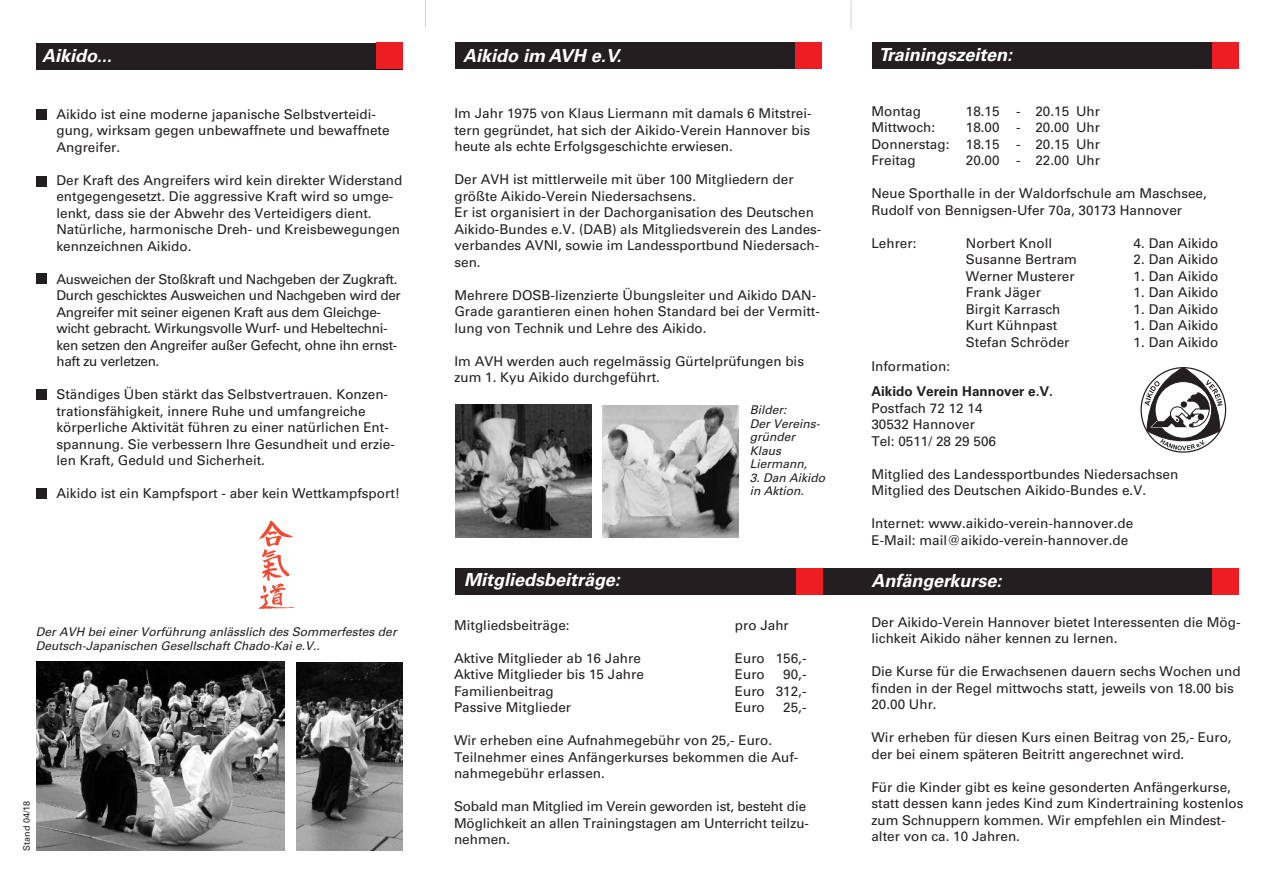
<style>
.page{position:relative;width:1268px;height:893px;background:#fff}
.page>*{position:absolute;margin:0;border:0;box-sizing:border-box;transform-origin:0 0}
.t1{font:italic 700 18px "Univers";color:#fff}
.t2{font:13.5px/16.5px "Univers";color:#231f20}
.t3{font:13.5px/16.5px "Univers";letter-spacing:-.02em;color:#231f20}
.t4{font:700 13.5px "Univers";color:#231f20}
.t5{font:italic 12px/13.5px "Univers";color:#231f20}
.t6{font:9px "Univers";color:#231f20}
</style>
<div class="page">
<div style="left:872px;top:43px;width:365px;height:26px;background:#231f20"></div>
<div style="left:455px;top:569px;width:778px;height:26px;background:#231f20"></div>
<div style="left:455px;top:43px;width:365px;height:26px;background:#231f20"></div>
<svg style="left:425px;top:0;width:1px;height:27px"></svg>
<svg style="left:850px;top:0;width:1px;height:29px"></svg>
<div style="left:36px;top:109px;width:10px;height:11px;background:#231f20"></div>
<div style="left:36px;top:176px;width:10px;height:11px;background:#231f20"></div>
<div style="left:36px;top:274px;width:10px;height:10px;background:#231f20"></div>
<div style="left:36px;top:389px;width:10px;height:11px;background:#231f20"></div>
<div style="left:36px;top:488px;width:10px;height:11px;background:#231f20"></div>
<svg style="left:1144px;top:367px;width:78px;height:83px"></svg>
<img style="left:602px;top:405px;width:136px;height:132px">
<div style="left:36px;top:43px;width:367px;height:26px;background:#231f20"></div>
<img style="left:455px;top:405px;width:136px;height:132px">
<img style="left:36px;top:662px;width:249px;height:188px">
<div style="left:376px;top:43px;width:27px;height:26px;background:#ee1d23"></div>
<div style="left:795px;top:43px;width:26px;height:26px;background:#ee1d23"></div>
<div style="left:1211px;top:43px;width:26px;height:26px;background:#ee1d23"></div>
<div style="left:1211px;top:569px;width:27px;height:26px;background:#ee1d23"></div>
<div style="left:796px;top:569px;width:26px;height:26px;background:#ee1d23"></div>
<img style="left:257px;top:520px;width:38px;height:89px">
<img style="left:296px;top:662px;width:107px;height:189px">
<h1 class="t1" style="left:42px;top:49px;width:71px">Aikido...</h1>
<p class="t2" style="left:56px;top:107px;width:334px">Aikido ist eine moderne japanische Selbstverteidi&shy;gung, wirksam gegen unbewaffnete und bewaffnete<br>Angreifer.</p>
<p class="t2" style="left:56px;top:173px;width:347px">Der Kraft des Angreifers wird kein direkter Widerstand entgegengesetzt. Die aggressive Kraft wird so umge&shy;lenkt, dass sie der Abwehr des Verteidigers dient.<br>Natürliche, harmonische Dreh- und Kreisbewegungen kennzeichnen Aikido.</p>
<p class="t3" style="left:56px;top:272px;width:346px">Ausweichen der Stoßkraft und Nachgeben der Zugkraft.<br>Durch geschicktes Ausweichen und Nachgeben wird der Angreifer mit seiner eigenen Kraft aus dem Gleichge&shy;wicht gebracht. Wirkungsvolle Wurf- und Hebeltechni&shy;ken setzen den Angreifer außer Gefecht, ohne ihn ernst&shy;haft zu verletzen.</p>
<p class="t2" style="left:56px;top:388px;width:340px">Ständiges Üben stärkt das Selbstvertrauen. Konzen&shy;trationsfähigkeit, innere Ruhe und umfangreiche körperliche Aktivität führen zu einer natürlichen Ent&shy;spannung. Sie verbessern Ihre Gesundheit und erzie&shy;len Kraft, Geduld und Sicherheit.</p>
<p class="t2" style="left:56px;top:487px;width:345px">Aikido ist ein Kampfsport - aber kein Wettkampfsport!</p>
<p class="t5" style="left:36px;top:626px;width:362px">Der AVH bei einer Vorführung anlässlich des Sommerfestes der<br>Deutsch-Japanischen Gesellschaft Chado-Kai e.V..</p>
<p class="t6" style="left:23px;top:851px;width:52px;rotate:-90deg">Stand 04/18</p>
<h1 class="t1" style="left:463px;top:49px;width:160px">Aikido im AVH e.V.</h1>
<p class="t2" style="left:454px;top:106px;width:358px;text-align:justify">Im Jahr 1975 von Klaus Liermann mit damals 6 Mitstrei&shy;tern gegründet, hat sich der Aikido-Verein Hannover bis heute als echte Erfolgsgeschichte erwiesen.</p>
<p class="t2" style="left:454px;top:172px;width:368px">Der AVH ist mittlerweile mit über 100 Mitgliedern der größte Aikido-Verein Niedersachsens.<br>Er ist organisiert in der Dachorganisation des Deutschen Aikido-Bundes e.V. (DAB) als Mitgliedsverein des Landes&shy;verbandes AVNI, sowie im Landessportbund Niedersach&shy;sen.</p>
<p class="t2" style="left:454px;top:288px;width:367px">Mehrere DOSB-lizenzierte Übungsleiter und Aikido DAN-<br>Grade garantieren einen hohen Standard bei der Vermitt&shy;lung von Technik und Lehre des Aikido.</p>
<p class="t2" style="left:454px;top:354px;width:351px">Im AVH werden auch regelmässig Gürtelprüfungen bis zum 1. Kyu Aikido durchgeführt.</p>
<p class="t5" style="left:749px;top:404px;width:71px">Bilder:<br>Der Vereins&shy;gründer<br>Klaus<br>Liermann,</p>
<p class="t5" style="left:749px;top:472px;width:77px">3. Dan Aikido in Aktion.</p>
<h1 class="t1" style="left:464px;top:573px;width:157px">Mitgliedsbeiträge:</h1>
<p class="t2" style="left:454px;top:618px;width:117px">Mitgliedsbeiträge:</p>
<p class="t2" style="left:734px;top:618px;width:56px">pro Jahr</p>
<p class="t2" style="left:454px;top:651px;width:188px">Aktive Mitglieder ab 16 Jahre</p>
<p class="t2" style="left:734px;top:651px;width:73px">Euro 156,-</p>
<p class="t2" style="left:454px;top:668px;width:191px">Aktive Mitglieder bis 15 Jahre</p>
<p class="t2" style="left:734px;top:668px;width:31px">Euro</p>
<p class="t2" style="left:783px;top:668px;width:25px">90,-</p>
<p class="t2" style="left:454px;top:684px;width:101px">Familienbeitrag</p>
<p class="t2" style="left:734px;top:684px;width:73px">Euro 312,-</p>
<p class="t2" style="left:454px;top:701px;width:119px">Passive Mitglieder</p>
<p class="t2" style="left:734px;top:701px;width:31px">Euro</p>
<p class="t2" style="left:783px;top:701px;width:25px">25,-</p>
<p class="t2" style="left:454px;top:734px;width:346px">Wir erheben eine Aufnahmegebühr von 25,- Euro.<br>Teilnehmer eines Anfängerkurses bekommen die Auf&shy;nahmegebühr erlassen.</p>
<p class="t2" style="left:454px;top:800px;width:356px">Sobald man Mitglied im Verein geworden ist, besteht die<br>Möglichkeit an allen Trainingstagen am Unterricht teilzu&shy;nehmen.</p>
<h1 class="t1" style="left:878px;top:48px;width:135px">Trainingszeiten:</h1>
<p class="t2" style="left:871px;top:104px;width:51px">Montag</p>
<p class="t2" style="left:965px;top:104px;width:136px">18.15 - 20.15 Uhr</p>
<p class="t2" style="left:871px;top:120px;width:65px">Mittwoch:</p>
<p class="t2" style="left:871px;top:120px;width:230px;text-align:justify;text-indent:94px">18.00 - 20.00 Uhr Donnerstag: 18.15 - 20.15 Uhr Freitag</p>
<p class="t2" style="left:965px;top:153px;width:136px">20.00 - 22.00 Uhr</p>
<p class="t2" style="left:871px;top:186px;width:337px">Neue Sporthalle in der Waldorfschule am Maschsee,<br>Rudolf von Bennigsen-Ufer 70a, 30173 Hannover</p>
<p class="t2" style="left:871px;top:236px;width:47px">Lehrer:</p>
<p class="t2" style="left:965px;top:236px;width:88px">Norbert Knoll</p>
<p class="t2" style="left:1133px;top:236px;width:86px">4. Dan Aikido</p>
<p class="t2" style="left:965px;top:252px;width:113px">Susanne Bertram</p>
<p class="t2" style="left:1133px;top:252px;width:86px">2. Dan Aikido</p>
<p class="t2" style="left:965px;top:269px;width:110px">Werner Musterer</p>
<p class="t2" style="left:1133px;top:269px;width:86px">1. Dan Aikido</p>
<p class="t2" style="left:965px;top:285px;width:77px">Frank Jäger</p>
<p class="t2" style="left:1133px;top:285px;width:86px">1. Dan Aikido</p>
<p class="t2" style="left:965px;top:302px;width:96px">Birgit Karrasch</p>
<p class="t2" style="left:1133px;top:302px;width:86px">1. Dan Aikido</p>
<p class="t2" style="left:965px;top:318px;width:93px">Kurt Kühnpast</p>
<p class="t2" style="left:1133px;top:318px;width:86px">1. Dan Aikido</p>
<p class="t2" style="left:965px;top:335px;width:105px">Stefan Schröder</p>
<p class="t2" style="left:1133px;top:335px;width:86px">1. Dan Aikido</p>
<p class="t2" style="left:871px;top:359px;width:80px">Information:</p>
<p class="t4" style="left:871px;top:387px;width:183px">Aikido Verein Hannover e.V.</p>
<p class="t2" style="left:871px;top:401px;width:126px">Postfach 72 12 14<br>30532 Hannover<br>Tel: 0511/ 28 29 506</p>
<p class="t2" style="left:871px;top:467px;width:308px">Mitglied des Landessportbundes Niedersachsen<br>Mitglied des Deutschen Aikido-Bundes e.V.</p>
<p class="t2" style="left:871px;top:516px;width:263px">Internet: www.aikido-verein-hannover.de<br>E-Mail: mail@aikido-verein-hannover.de</p>
<h1 class="t1" style="left:871px;top:574px;width:131px">Anfängerkurse:</h1>
<p class="t2" style="left:871px;top:615px;width:370px">Der Aikido-Verein Hannover bietet Interessenten die Mög&shy;lichkeit Aikido näher kennen zu lernen.</p>
<p class="t2" style="left:871px;top:664px;width:370px">Die Kurse für die Erwachsenen dauern sechs Wochen und finden in der Regel mittwochs statt, jeweils von 18.00 bis<br>20.00 Uhr.</p>
<p class="t2" style="left:871px;top:730px;width:362px">Wir erheben für diesen Kurs einen Beitrag von 25,- Euro, der bei einem späteren Beitritt angerechnet wird.</p>
<p class="t2" style="left:871px;top:780px;width:373px">Für die Kinder gibt es keine gesonderten Anfängerkurse, statt dessen kann jedes Kind zum Kindertraining kostenlos zum Schnuppern kommen. Wir empfehlen ein Mindest&shy;alter von ca. 10 Jahren.</p>
</div>
